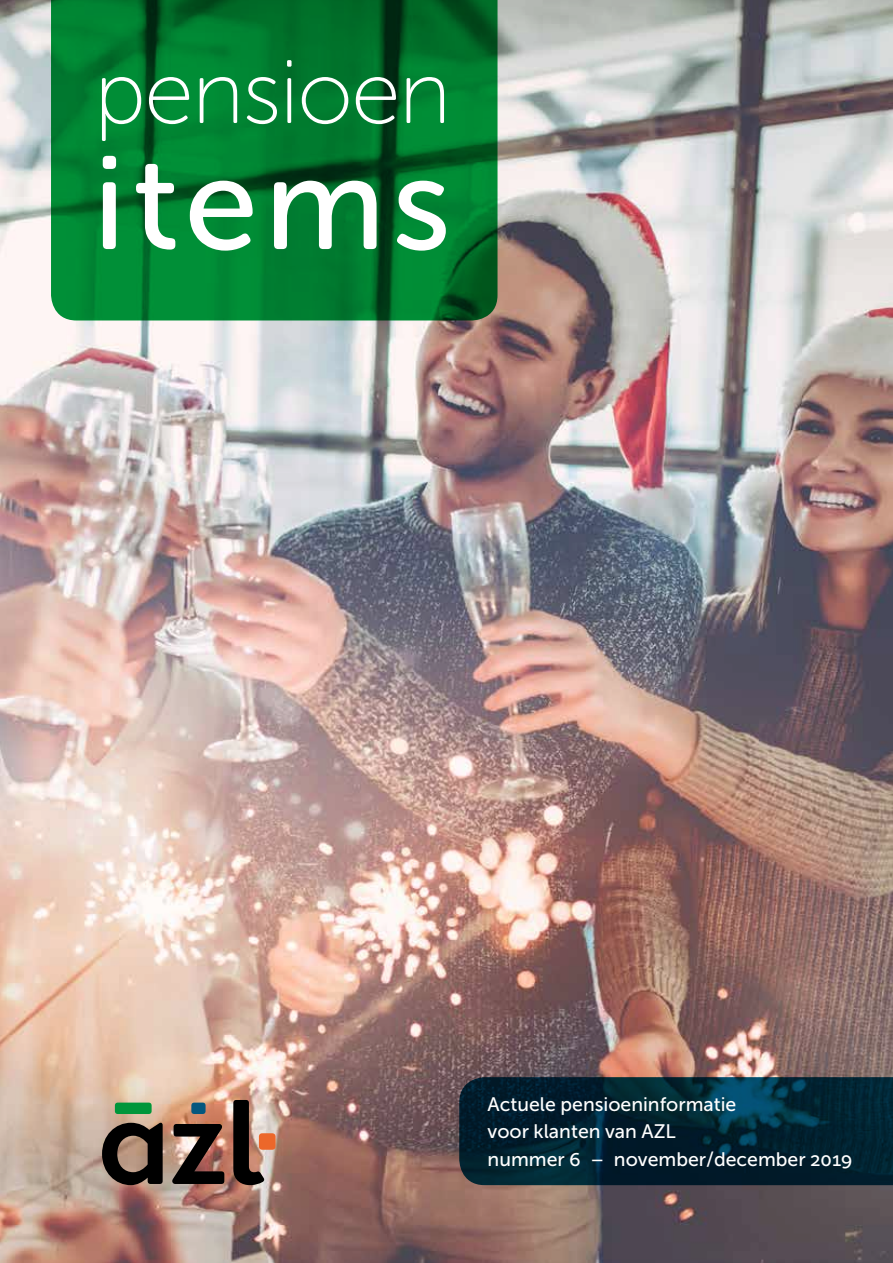
<style>
.page{position:relative;width:893px;height:1263px;background:#fff}
.page>*{position:absolute;margin:0;border:0;box-sizing:border-box;transform-origin:0 0}
.t1{font:132px "Museo Sans Rounded 500";letter-spacing:.055em;color:#fff}
.t2{font:89.85px "Museo Sans Rounded 100";letter-spacing:-.015em;color:#fff}
.t3{font:19.5px/27px "Museo Sans 500";color:#fff}
</style>
<div class="page">
<img style="left:0;top:0;width:893px;height:1263px">
<svg style="left:51px;top:0;width:446px;height:320px;background:#00782d"></svg>
<svg style="left:459px;top:1077px;width:434px;height:108px;background:#022433"></svg>
<div style="left:259px;top:1133px;width:17px;height:17px;background:#ec672a;border-radius:4px"></div>
<img style="left:102px;top:1100px;width:162px;height:85px">
<h2 class="t2" style="left:94px;top:44px;width:358px">pensioen</h2>
<h1 class="t1" style="left:94px;top:131px;width:359px">items</h1>
<p class="t3" style="left:488px;top:1091px;width:366px">Actuele pensioeninformatie<br>voor klanten van AZL<br>nummer 6 – november/december 2019</p>
</div>
